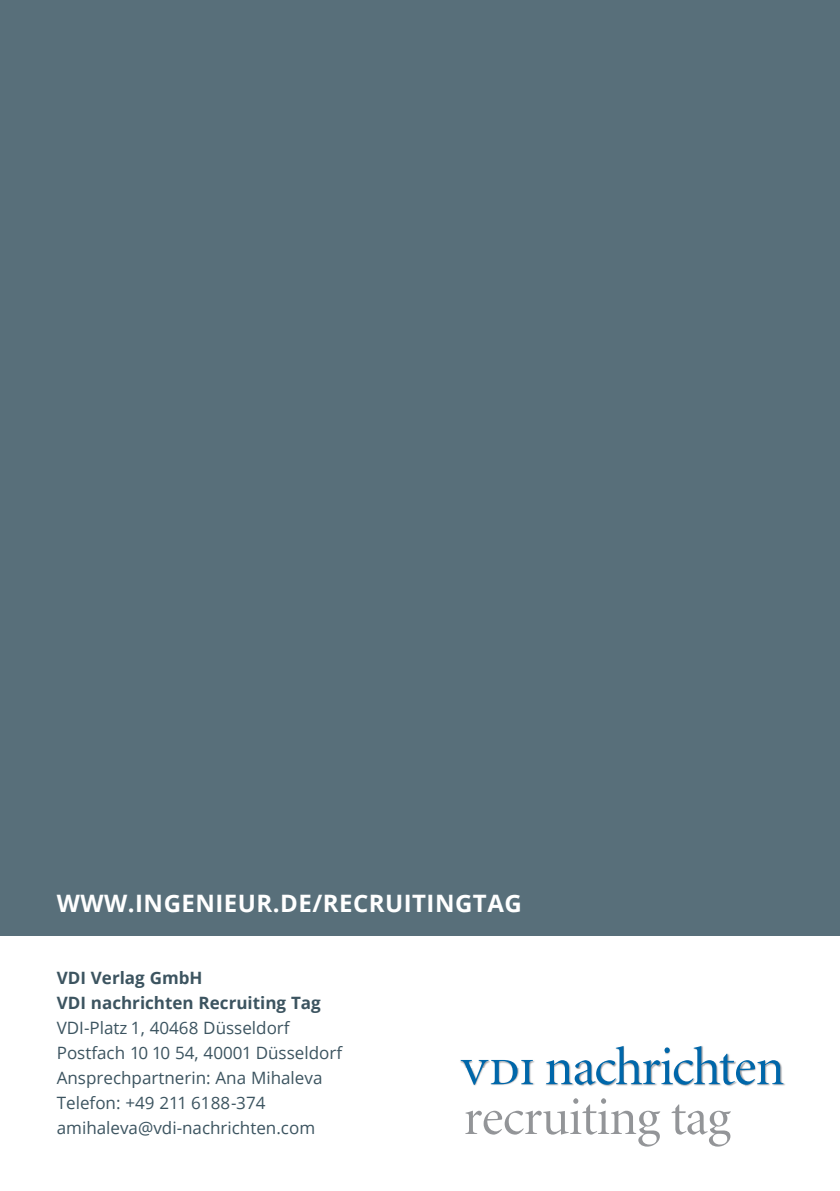
<style>
.page{position:relative;width:840px;height:1191px;background:#fff}
.page>*{position:absolute;margin:0;border:0;box-sizing:border-box;transform-origin:0 0}
.t1{font:700 24px "Open Sans";letter-spacing:.02em;color:#fff}
.t2{font:17px/25px "Open Sans";color:#3c5460}
.t3{font:700 17px/25px "Open Sans";color:#3c5460}
</style>
<div class="page">
<div style="left:0;top:0;width:839px;height:935px;background:#586f7a"></div>
<svg style="left:671px;top:1104px;width:59px;height:42px"></svg>
<img style="left:461px;top:1059px;width:74px;height:27px">
<svg style="left:460px;top:1060px;width:72px;height:24px"></svg>
<img style="left:546px;top:1083px;width:239px;height:3px">
<svg style="left:465px;top:1098px;width:195px;height:48px"></svg>
<svg style="left:546px;top:1046px;width:237px;height:38px"></svg>
<h1 class="t1" style="left:57px;top:886px;width:466px">WWW.INGENIEUR.DE/RECRUITINGTAG</h1>
<p class="t3" style="left:57px;top:965px;width:265px">VDI Verlag GmbH<br>VDI nachrichten Recruiting Tag</p>
<p class="t2" style="left:57px;top:1015px;width:287px">VDI-Platz 1, 40468 Düsseldorf<br>Postfach 10 10 54, 40001 Düsseldorf<br>Ansprechpartnerin: Ana Mihaleva<br>Telefon: +49 211 6188-374 amihaleva@vdi-nachrichten.com</p>
</div>
